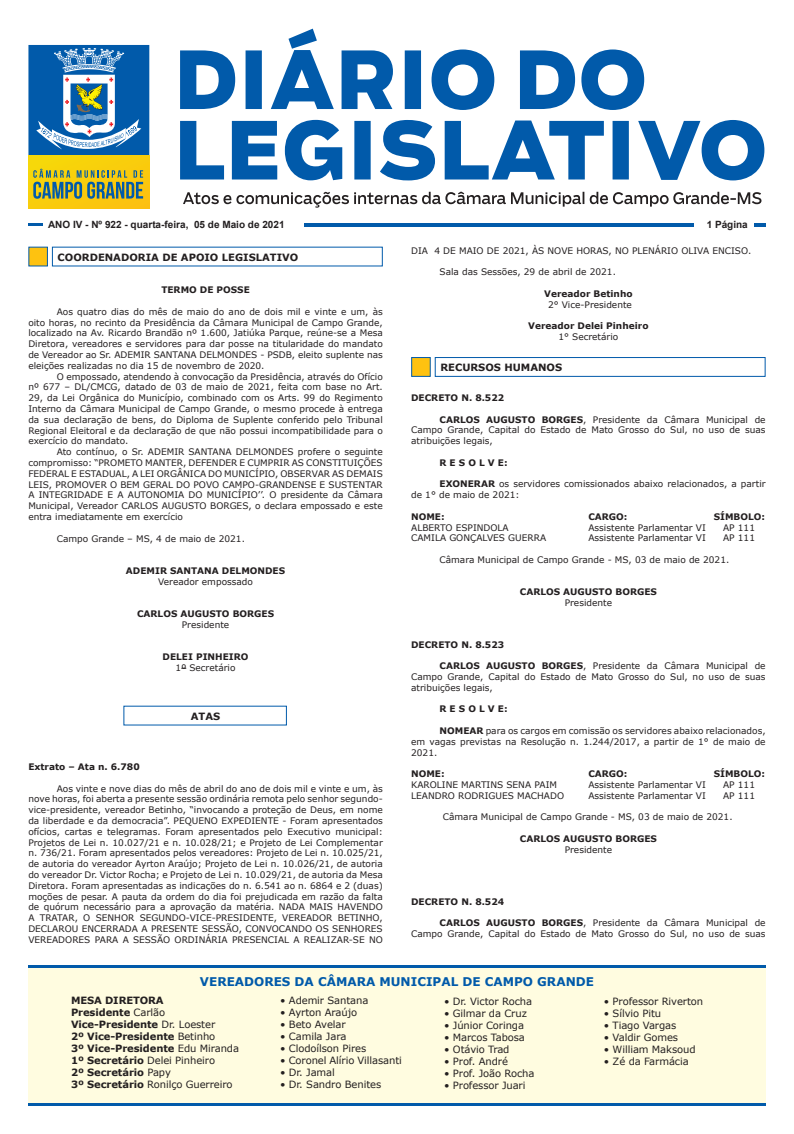
<style>
.page{position:relative;width:794px;height:1134px;background:#fff}
.page>*{position:absolute;margin:0;border:0;box-sizing:border-box;transform-origin:0 0}
.t1{font:700 12px "Verdana";color:#015aaa}
.t2{font:10px "Verdana";letter-spacing:-.01em;color:#231f20}
.Título_Seção{font:700 10px/12px "Verdana";letter-spacing:-.01em;color:#231f20}
.t3{font:700 10px "Arial";color:#231f20}
.t4{font:9px/10.8px "Verdana";color:#231f20;text-align:justify}
.t5{font:700 9px "Verdana";color:#231f20}
.s1{font-weight:700}
.s2{font-weight:400}
</style>
<div class="page">
<svg style="left:180px;top:29px;width:584px;height:151px"></svg>
<svg style="left:183px;top:192px;width:578px;height:16px"></svg>
<div style="left:29px;top:155px;width:120px;height:53px;background:#f9ce0c"></div>
<svg style="left:33px;top:169px;width:110px;height:30px"></svg>
<svg style="left:28px;top:45px;width:121px;height:110px;background:#3e80b7"></svg>
<hr style="left:28px;top:223px;width:14px;height:3px;background:#015aaa">
<hr style="left:304px;top:223px;width:389px;height:3px;background:#015aaa">
<svg style="left:754px;top:223px;width:11px;height:3px"></svg>
<div style="left:28px;top:965px;width:737px;height:138px;background:#fffce0"></div>
<hr style="left:28px;top:965px;width:737px;height:3px;background:#015aaa">
<hr style="left:28px;top:1103px;width:737px;height:3px;background:#015aaa">
<div style="left:28px;top:247px;width:20px;height:19px;background:#fec210"></div>
<div style="left:411px;top:357px;width:20px;height:20px;background:#fec210;border:1px solid #015aaa"></div>
<div style="left:435px;top:357px;width:330px;height:20px;background:#fff;border:1px solid #015aaa"></div>
<p class="t3" style="left:48px;top:218px;width:238px">ANO IV - Nº 922 - quarta-feira, 05 de Maio de 2021</p>
<p class="t3" style="left:706px;top:217px;width:43px">1 Página</p>
<p class="Título_Seção" style="left:58px;top:251px;width:242px">COORDENADORIA DE APOIO LEGISLATIVO</p>
<p class="t5" style="left:161px;top:284px;width:90px">TERMO DE POSSE</p>
<p class="t4" style="left:28px;top:306px;width:356px;text-indent:28px">Aos quatro dias do mês de maio do ano de dois mil e vinte e um, às oito horas, no recinto da Presidência da Câmara Municipal de Campo Grande, localizado na Av. Ricardo Brandão nº 1.600, Jatiúka Parque, reúne-se a Mesa Diretora, vereadores e servidores para dar posse na titularidade do mandato de Vereador ao Sr. ADEMIR SANTANA DELMONDES - PSDB, eleito suplente nas eleições realizadas no dia 15 de novembro de 2020.</p>
<p class="t4" style="left:28px;top:371px;width:356px;text-indent:28px">O empossado, atendendo à convocação da Presidência, através do Ofício nº 677 – DL/CMCG, datado de 03 de maio de 2021, feita com base no Art.<br>29, da Lei Orgânica do Município, combinado com os Arts. 99 do Regimento Interno da Câmara Municipal de Campo Grande, o mesmo procede à entrega da sua declaração de bens, do Diploma de Suplente conferido pelo Tribunal Regional Eleitoral e da declaração de que não possui incompatibilidade para o exercício do mandato.</p>
<p class="t4" style="left:28px;top:446px;width:356px;text-indent:28px">Ato contínuo, o Sr. ADEMIR SANTANA DELMONDES profere o seguinte compromisso: “PROMETO MANTER, DEFENDER E CUMPRIR AS CONSTITUIÇÕES FEDERAL E ESTADUAL, A LEI ORGÂNICA DO MUNICÍPIO, OBSERVAR AS DEMAIS LEIS, PROMOVER O BEM GERAL DO POVO CAMPO-GRANDENSE E SUSTENTAR A INTEGRIDADE E A AUTONOMIA DO MUNICÍPIO’’. O presidente da Câmara Municipal, Vereador CARLOS AUGUSTO BORGES, o declara empossado e este entra imediatamente em exercício</p>
<p class="t4" style="left:57px;top:533px;width:190px">Campo Grande – MS, 4 de maio de 2021.</p>
<p class="t5" style="left:126px;top:564px;width:161px">ADEMIR SANTANA DELMONDES</p>
<p class="t4" style="left:158px;top:576px;width:96px">Vereador empossado</p>
<p class="t5" style="left:137px;top:608px;width:138px">CARLOS AUGUSTO BORGES</p>
<p class="t4" style="left:182px;top:619px;width:49px">Presidente</p>
<p class="t5" style="left:163px;top:651px;width:87px">DELEI PINHEIRO</p>
<p class="t4" style="left:176px;top:662px;width:61px">1º Secretário</p>
<p class="Título_Seção" style="left:191px;top:710px;width:31px">ATAS</p>
<p class="t5" style="left:28px;top:760px;width:113px">Extrato – Ata n. 6.780</p>
<p class="t4" style="left:28px;top:783px;width:356px;text-indent:28px">Aos vinte e nove dias do mês de abril do ano de dois mil e vinte e um, às nove horas, foi aberta a presente sessão ordinária remota pelo senhor segundo&shy;vice-presidente, vereador Betinho, “invocando a proteção de Deus, em nome da liberdade e da democracia”. PEQUENO EXPEDIENTE - Foram apresentados ofícios, cartas e telegramas. Foram apresentados pelo Executivo municipal:<br>Projetos de Lei n. 10.027/21 e n. 10.028/21; e Projeto de Lei Complementar n. 736/21. Foram apresentados pelos vereadores: Projeto de Lei n. 10.025/21, de autoria do vereador Ayrton Araújo; Projeto de Lei n. 10.026/21, de autoria do vereador Dr. Victor Rocha; e Projeto de Lei n. 10.029/21, de autoria da Mesa Diretora. Foram apresentadas as indicações do n. 6.541 ao n. 6864 e 2 (duas) moções de pesar. A pauta da ordem do dia foi prejudicada em razão da falta de quórum necessário para a aprovação da matéria. NADA MAIS HAVENDO A TRATAR, O SENHOR SEGUNDO-VICE-PRESIDENTE, VEREADOR BETINHO, DECLAROU ENCERRADA A PRESENTE SESSÃO, CONVOCANDO OS SENHORES VEREADORES PARA A SESSÃO ORDINÁRIA PRESENCIAL A REALIZAR-SE NO</p>
<p class="t4" style="left:411px;top:245px;width:342px">DIA 4 DE MAIO DE 2021, ÀS NOVE HORAS, NO PLENÁRIO OLIVA ENCISO.</p>
<p class="t4" style="left:439px;top:266px;width:178px">Sala das Sessões, 29 de abril de 2021.</p>
<p class="t5" style="left:544px;top:287px;width:90px">Vereador Betinho</p>
<p class="t4" style="left:548px;top:299px;width:85px">2° Vice-Presidente</p>
<p class="t5" style="left:528px;top:319px;width:122px">Vereador Delei Pinheiro</p>
<p class="t4" style="left:558px;top:331px;width:61px">1° Secretário</p>
<p class="Título_Seção" style="left:440px;top:361px;width:123px">RECURSOS HUMANOS</p>
<p class="t5" style="left:411px;top:391px;width:94px">DECRETO N. 8.522</p>
<p class="t4" style="left:411px;top:414px;width:356px;text-indent:28px"><span class="s1">CARLOS AUGUSTO BORGES</span>, Presidente da Câmara Municipal de Campo Grande, Capital do Estado de Mato Grosso do Sul, no uso de suas atribuições legais,</p>
<p class="t5" style="left:439px;top:456px;width:70px">R E S O L V E:</p>
<p class="t4" style="left:411px;top:479px;width:356px;text-indent:28px"><span class="s1">EXONERAR</span> os servidores comissionados abaixo relacionados, a partir de 1° de maio de 2021:</p>
<p class="t5" style="left:411px;top:510px;width:35px">NOME:</p>
<p class="t5" style="left:588px;top:510px;width:41px">CARGO:</p>
<p class="t5" style="left:713px;top:510px;width:53px">SÍMBOLO:</p>
<p class="t4" style="left:411px;top:522px;width:99px">ALBERTO ESPINDOLA</p>
<p class="t4" style="left:588px;top:522px;width:119px">Assistente Parlamentar VI</p>
<p class="t4" style="left:723px;top:522px;width:33px">AP 111</p>
<p class="t4" style="left:411px;top:533px;width:136px">CAMILA GONÇALVES GUERRA</p>
<p class="t4" style="left:588px;top:533px;width:119px">Assistente Parlamentar VI</p>
<p class="t4" style="left:723px;top:533px;width:33px">AP 111</p>
<p class="t4" style="left:439px;top:554px;width:291px">Câmara Municipal de Campo Grande - MS, 03 de maio de 2021.</p>
<p class="t5" style="left:520px;top:586px;width:138px">CARLOS AUGUSTO BORGES</p>
<p class="t4" style="left:565px;top:597px;width:49px">Presidente</p>
<p class="t5" style="left:411px;top:638px;width:94px">DECRETO N. 8.523</p>
<p class="t4" style="left:411px;top:660px;width:356px;text-indent:28px"><span class="s1">CARLOS AUGUSTO BORGES</span>, Presidente da Câmara Municipal de Campo Grande, Capital do Estado de Mato Grosso do Sul, no uso de suas atribuições legais,</p>
<p class="t5" style="left:439px;top:703px;width:70px">R E S O L V E:</p>
<p class="t4" style="left:411px;top:725px;width:356px;text-indent:28px"><span class="s1">NOMEAR</span> para os cargos em comissão os servidores abaixo relacionados, em vagas previstas na Resolução n. 1.244/2017, a partir de 1° de maio de 2021.</p>
<p class="t5" style="left:411px;top:767px;width:35px">NOME:</p>
<p class="t5" style="left:588px;top:767px;width:41px">CARGO:</p>
<p class="t5" style="left:713px;top:767px;width:53px">SÍMBOLO:</p>
<p class="t4" style="left:411px;top:779px;width:147px">KAROLINE MARTINS SENA PAIM</p>
<p class="t4" style="left:588px;top:779px;width:119px">Assistente Parlamentar VI</p>
<p class="t4" style="left:723px;top:779px;width:33px">AP 111</p>
<p class="t4" style="left:411px;top:790px;width:154px">LEANDRO RODRIGUES MACHADO</p>
<p class="t4" style="left:588px;top:790px;width:119px">Assistente Parlamentar VI</p>
<p class="t4" style="left:723px;top:790px;width:33px">AP 111</p>
<p class="t4" style="left:443px;top:812px;width:291px">Câmara Municipal de Campo Grande - MS, 03 de maio de 2021.</p>
<p class="t5" style="left:520px;top:832px;width:138px">CARLOS AUGUSTO BORGES</p>
<p class="t4" style="left:565px;top:844px;width:49px">Presidente</p>
<p class="t5" style="left:411px;top:895px;width:94px">DECRETO N. 8.524</p>
<p class="t4" style="left:411px;top:917px;width:356px;text-align:right"><span class="s1">CARLOS AUGUSTO BORGES</span>, Presidente da Câmara Municipal de<br>Campo Grande, Capital do Estado de Mato Grosso do Sul, no uso de suas</p>
<h1 class="t1" style="left:200px;top:973px;width:395px">VEREADORES DA CÂMARA MUNICIPAL DE CAMPO GRANDE</h1>
<p class="Título_Seção" style="left:71px;top:994px;width:169px">MESA DIRETORA<br>Presidente <span class="s2">Carlão<br></span>Vice-Presidente <span class="s2">Dr. Loester<br></span>2º Vice-Presidente <span class="s2">Betinho<br></span>3º Vice-Presidente <span class="s2">Edu Miranda<br></span>1º Secretário <span class="s2">Delei Pinheiro<br></span>2º Secretário <span class="s2">Papy<br></span>3º Secretário <span class="s2">Ronilço Guerreiro</span></p>
<p class="t2" style="left:280px;top:994px;width:90px">• Ademir Santana</p>
<p class="t2" style="left:444px;top:994px;width:89px">• Dr. Victor Rocha</p>
<p class="t2" style="left:444px;top:1006px;width:84px">• Gilmar da Cruz</p>
<p class="t2" style="left:444px;top:1018px;width:81px">• Júnior Coringa</p>
<p class="t2" style="left:444px;top:1030px;width:82px">• Marcos Tabosa</p>
<p class="t2" style="left:444px;top:1042px;width:67px">• Otávio Trad</p>
<p class="t2" style="left:444px;top:1054px;width:65px">• Prof. André</p>
<p class="t2" style="left:444px;top:1066px;width:92px">• Prof. João Rocha</p>
<p class="t2" style="left:444px;top:1078px;width:83px">• Professor Juari</p>
<p class="t2" style="left:280px;top:1006px;width:78px">• Ayrton Araújo</p>
<p class="t2" style="left:280px;top:1018px;width:67px">• Beto Avelar</p>
<p class="t2" style="left:280px;top:1030px;width:68px">• Camila Jara</p>
<p class="t2" style="left:280px;top:1042px;width:88px">• Clodoílson Pires</p>
<p class="t2" style="left:280px;top:1054px;width:123px">• Coronel Alírio Villasanti</p>
<p class="t2" style="left:280px;top:1066px;width:56px">• Dr. Jamal</p>
<p class="t2" style="left:280px;top:1078px;width:103px">• Dr. Sandro Benites</p>
<p class="t2" style="left:604px;top:994px;width:101px">• Professor Riverton</p>
<p class="t2" style="left:604px;top:1006px;width:59px">• Sílvio Pitu</p>
<p class="t2" style="left:604px;top:1018px;width:74px">• Tiago Vargas</p>
<p class="t2" style="left:604px;top:1030px;width:76px">• Valdir Gomes</p>
<p class="t2" style="left:604px;top:1042px;width:93px">• William Maksoud</p>
<p class="t2" style="left:604px;top:1054px;width:86px">• Zé da Farmácia</p>
</div>
